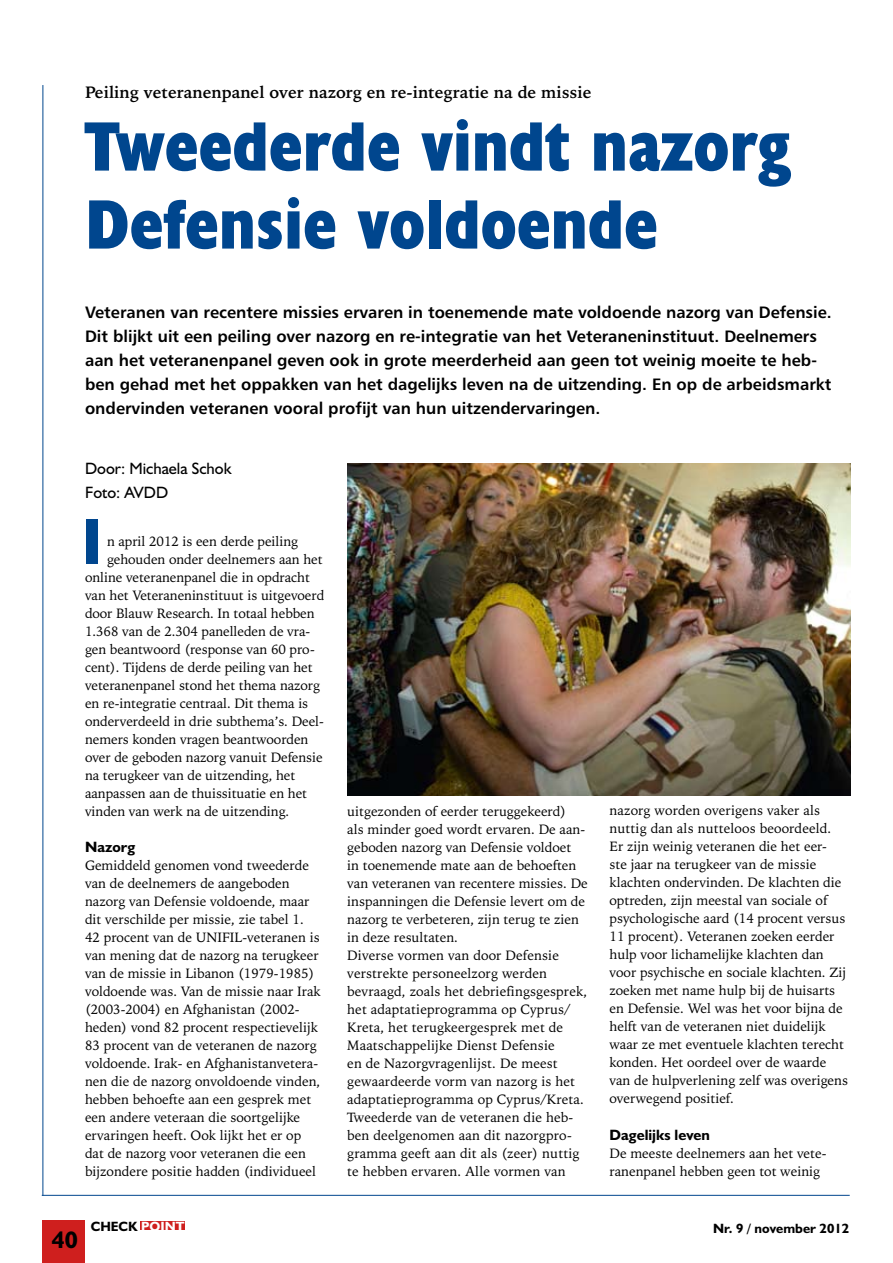
<style>
.page{position:relative;width:893px;height:1263px;background:#fff}
.page>*{position:absolute;margin:0;border:0;box-sizing:border-box;transform-origin:0 0}
.t1{font:700 condensed 70.5px/78px "Humanist 521 BT Xtra";color:#00468e}
.t2{font:700 65.7px "Humanist 521 BT";color:#00468e}
.t3{font:700 24px "Humanist 521 BT";color:#000}
.t4{font:16.5px/24px "Humanist 777 BT Bold B";color:#000}
.t5{font:700 16.5px "Iowan Old Style BT";color:#000}
.t6{font:16.5px/24px "Humanist 521 BT";color:#000}
.t7{font:700 15px "Humanist 521 BT";color:#000}
.t8{font:13.5px/18px "Iowan Old Style BT";color:#000}
.t9{font:700 13.5px "Humanist 521 BT";color:#000}
.s1{color:#fff}
</style>
<div class="page">
<div style="left:43px;top:1221px;width:42px;height:42px;background:#cf1f1e"></div>
<div style="left:140px;top:1221px;width:45px;height:9px;background:#cf1f1e"></div>
<hr style="left:42px;top:1195px;width:808px;height:1px;background:#00468e">
<hr style="left:43px;top:85px;width:1px;height:1110px;background:#00468e">
<img style="left:347px;top:463px;width:503px;height:332px">
<p class="t5" style="left:85px;top:82px;width:508px">Peiling veteranenpanel over nazorg en re-integratie na de missie</p>
<h1 class="t1" style="left:85px;top:106px;width:707px">Tweederde vindt nazorg<br>Defensie voldoende</h1>
<p class="t4" style="left:85px;top:300px;width:748px">Veteranen van recentere missies ervaren in toenemende mate voldoende nazorg van Defensie.<br>Dit blijkt uit een peiling over nazorg en re-integratie van het Veteraneninstituut. Deelnemers aan het veteranenpanel geven ook in grote meerderheid aan geen tot weinig moeite te heb&shy;ben gehad met het oppakken van het dagelijks leven na de uitzending. En op de arbeidsmarkt ondervinden veteranen vooral profijt van hun uitzendervaringen.</p>
<p class="t6" style="left:85px;top:456px;width:148px">Door: Michaela Schok<br>Foto: AVDD</p>
<p class="t8" style="left:107px;top:532px;width:193px">n april 2012 is een derde peiling</p>
<p class="t8" style="left:107px;top:550px;width:217px">gehouden onder deelnemers aan het</p>
<p class="t8" style="left:85px;top:568px;width:226px">online veteranenpanel die in opdracht</p>
<p class="t8" style="left:85px;top:586px;width:241px">van het Veteraneninstituut is uitgevoerd</p>
<p class="t8" style="left:85px;top:604px;width:231px">door Blauw Research. In totaal hebben</p>
<p class="t8" style="left:85px;top:622px;width:227px">1.368 van de 2.304 panelleden de vra-</p>
<p class="t8" style="left:85px;top:640px;width:231px">gen beantwoord (response van 60 pro-</p>
<p class="t8" style="left:85px;top:658px;width:229px">cent). Tijdens de derde peiling van het</p>
<p class="t8" style="left:85px;top:676px;width:237px">veteranenpanel stond het thema nazorg</p>
<p class="t8" style="left:85px;top:694px;width:225px">en re-integratie centraal. Dit thema is</p>
<p class="t8" style="left:85px;top:712px;width:240px">onderverdeeld in drie subthema’s. Deel-</p>
<p class="t8" style="left:85px;top:730px;width:225px">nemers konden vragen beantwoorden</p>
<p class="t8" style="left:85px;top:748px;width:239px">over de geboden nazorg vanuit Defensie</p>
<p class="t8" style="left:85px;top:766px;width:212px">na terugkeer van de uitzending, het</p>
<p class="t8" style="left:85px;top:784px;width:224px">aanpassen aan de thuissituatie en het</p>
<p class="t8" style="left:85px;top:802px;width:206px">vinden van werk na de uitzending.</p>
<p class="t7" style="left:85px;top:837px;width:52px">Nazorg</p>
<p class="t8" style="left:85px;top:856px;width:237px">Gemiddeld genomen vond tweederde van de deelnemers de aangeboden nazorg van Defensie voldoende, maar dit verschilde per missie, zie tabel 1.<br>42 procent van de UNIFIL-veteranen is van mening dat de nazorg na terugkeer van de missie in Libanon (1979-1985) voldoende was. Van de missie naar Irak (2003-2004) en Afghanistan (2002- heden) vond 82 procent respectievelijk 83 procent van de veteranen de nazorg voldoende. Irak- en Afghanistanvetera&shy;nen die de nazorg onvoldoende vinden, hebben behoefte aan een gesprek met een andere veteraan die soortgelijke ervaringen heeft. Ook lijkt het er op dat de nazorg voor veteranen die een bijzondere positie hadden (individueel</p>
<h2 class="t2" style="left:82px;top:500px;width:13px">I</h2>
<h3 class="t3" style="left:52px;top:1225px;width:28px">40</h3>
<p class="t9" style="left:91px;top:1218px;width:95px">Check <span class="s1">point</span></p>
<p class="t8" style="left:347px;top:802px;width:242px">uitgezonden of eerder teruggekeerd)<br>als minder goed wordt ervaren. De aan&shy;geboden nazorg van Defensie voldoet<br>in toenemende mate aan de behoeften van veteranen van recentere missies. De inspanningen die Defensie levert om de nazorg te verbeteren, zijn terug te zien in deze resultaten.<br>Diverse vormen van door Defensie verstrekte personeelzorg werden bevraagd, zoals het debriefingsgesprek, het adaptatieprogramma op Cyprus/ Kreta, het terugkeergesprek met de Maatschappelijke Dienst Defensie<br>en de Nazorgvragenlijst. De meest gewaardeerde vorm van nazorg is het adaptatieprogramma op Cyprus/Kreta.<br>Tweederde van de veteranen die heb&shy;ben deelgenomen aan dit nazorgpro&shy;gramma geeft aan dit als (zeer) nuttig te hebben ervaren. Alle vormen van</p>
<p class="t8" style="left:609px;top:802px;width:240px">nazorg worden overigens vaker als nuttig dan als nutteloos beoordeeld.<br>Er zijn weinig veteranen die het eer-<br>ste jaar na terugkeer van de missie klachten ondervinden. De klachten die optreden, zijn meestal van sociale of psychologische aard (14 procent versus 11 procent). Veteranen zoeken eerder hulp voor lichamelijke klachten dan voor psychische en sociale klachten. Zij zoeken met name hulp bij de huisarts en Defensie. Wel was het voor bijna de helft van de veteranen niet duidelijk waar ze met eventuele klachten terecht konden. Het oordeel over de waarde van de hulpverlening zelf was overigens overwegend positief.</p>
<p class="t7" style="left:609px;top:1125px;width:102px">Dagelijks leven</p>
<p class="t8" style="left:609px;top:1144px;width:218px">De meeste deelnemers aan het vete&shy;ranenpanel hebben geen tot weinig</p>
<p class="t9" style="left:713px;top:1220px;width:137px">Nr. 9 / november 2012</p>
</div>
